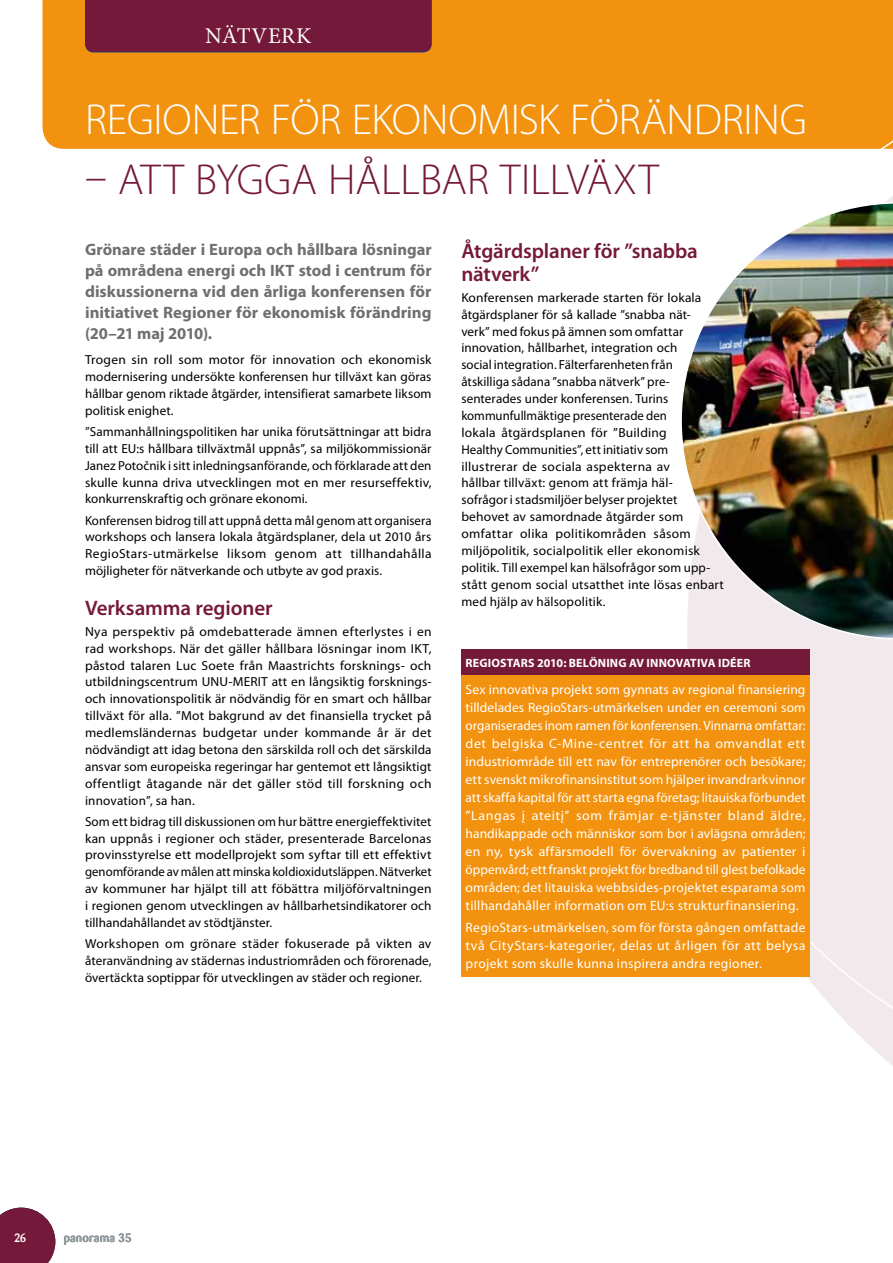
<style>
.page{position:relative;width:893px;height:1263px;background:#fff}
.page>*{position:absolute;margin:0;border:0;box-sizing:border-box;transform-origin:0 0}
.t1{font:300 43.5px "Myriad Pro";color:#fff}
.t2{font:300 43.5px "Myriad Pro";color:#75193a}
.t3{font:22.5px "Minion Pro";letter-spacing:.025em;color:#fff}
.t4{font:600 21px/22.5px "Myriad Pro";letter-spacing:-.005em;color:#75193a}
.t5{font:700 16.5px/21px "Myriad Pro";color:#6f6f6e;text-align:justify}
.t6{font:13.5px/18px "Myriad Pro";letter-spacing:.025em;color:#fff;text-align:justify}
.t7{font:13.2px/16.8px "Myriad Pro";letter-spacing:.01em;color:#000;text-align:justify}
.t8{font:700 12px "Myriad Pro";letter-spacing:.015em;color:#fff}
.t9{font:500 12px "Barmeno";letter-spacing:.02em;color:#90989c}
.t10{font:500 12px "Barmeno";color:#fff}
</style>
<div class="page">
<div style="left:43px;top:0;width:850px;height:149px;background:#f3920f"></div>
<svg style="left:658px;top:57px;width:235px;height:1009px"></svg>
<img style="left:680px;top:202px;width:213px;height:438px">
<svg style="left:0;top:1208px;width:55px;height:55px;background:#82304e"></svg>
<div style="left:85px;top:0;width:347px;height:52px;background:#75193a"></div>
<div style="left:461px;top:649px;width:349px;height:26px;background:#75193a"></div>
<div style="left:461px;top:675px;width:349px;height:301px;background:#f3920f"></div>
<h2 class="t3" style="left:205px;top:21px;width:92px">NÄTVERK</h2>
<h1 class="t1" style="left:85px;top:96px;width:45px">REGIONER</h1>
<h1 class="t1" style="left:271px;top:96px;width:23px">FÖR</h1>
<h1 class="t1" style="left:352px;top:96px;width:24px">EKONOMISK</h1>
<h1 class="t1" style="left:570px;top:96px;width:25px">FÖRÄNDRING</h1>
<h1 class="t2" style="left:85px;top:156px;width:56px">– ATT</h1>
<h1 class="t2" style="left:195px;top:156px;width:25px">BYGGA</h1>
<h1 class="t2" style="left:328px;top:156px;width:75px">HÅLLBAR</h1>
<h1 class="t2" style="left:500px;top:156px;width:20px">TILLVÄ</h1>
<h1 class="t2" style="left:613px;top:156px;width:48px">XT</h1>
<p class="t5" style="left:85px;top:238px;width:348px">Grönare städer i Europa och hållbara lösningar på områdena energi och IKT stod i centrum för diskussionerna vid den årliga konferensen för initiativet Regioner för ekonomisk förändring (20–21 maj 2010).</p>
<p class="t7" style="left:85px;top:351px;width:348px">Trogen sin roll som motor för innovation och ekonomisk modernisering undersökte konferensen hur tillväxt kan göras hållbar genom riktade åtgärder, intensifierat samarbete liksom politisk enighet.</p>
<p class="t7" style="left:85px;top:423px;width:348px">”Sammanhållningspolitiken har unika förutsättningar att bidra till att EU:s hållbara tillväxtmål uppnås”, sa miljökommissionär Janez Potočnik i sitt inledningsanförande, och förklarade att den skulle kunna driva utvecklingen mot en mer resurseffektiv, konkurrenskraftig och grönare ekonomi.</p>
<p class="t7" style="left:85px;top:511px;width:348px">Konferensen bidrog till att uppnå detta mål genom att organisera workshops och lansera lokala åtgärdsplaner, dela ut 2010 års RegioStars-utmärkelse liksom genom att tillhandahålla möjligheter för nätverkande och utbyte av god praxis.</p>
<h3 class="t4" style="left:85px;top:596px;width:189px">Verksamma regioner</h3>
<p class="t7" style="left:85px;top:623px;width:348px">Nya perspektiv på omdebatterade ämnen efterlystes i en rad workshops. När det gäller hållbara lösningar inom IKT, påstod talaren Luc Soete från Maastrichts forsknings- och utbildningscentrum UNU-MERIT att en långsiktig forsknings&shy;och innovationspolitik är nödvändig för en smart och hållbar tillväxt för alla. ”Mot bakgrund av det finansiella trycket på medlemsländernas budgetar under kommande år är det nödvändigt att idag betona den särskilda roll och det särskilda ansvar som europeiska regeringar har gentemot ett långsiktigt offentligt åtagande när det gäller stöd till forskning och innovation”, sa han.</p>
<p class="t7" style="left:85px;top:813px;width:348px">Som ett bidrag till diskussionen om hur bättre energieffektivitet kan uppnås i regioner och städer, presenterade Barcelonas provinsstyrelse ett modellprojekt som syftar till ett effektivt genomförande av målen att minska koldioxidutsläppen. Nätverket av kommuner har hjälpt till att föbättra miljöförvaltningen i regionen genom utvecklingen av hållbarhetsindikatorer och tillhandahållandet av stödtjänster.</p>
<p class="t7" style="left:85px;top:935px;width:348px">Workshopen om grönare städer fokuserade på vikten av återanvändning av städernas industriområden och förorenade, övertäckta soptippar för utvecklingen av städer och regioner.</p>
<h3 class="t4" style="left:461px;top:239px;width:238px">Åtgärdsplaner för ”snabba nätverk”</h3>
<p class="t7" style="left:461px;top:289px;width:264px;text-align:left">Konferensen markerade starten för lokala åtgärdsplaner för så kallade ”snabba nät-<br>verk” med fokus på ämnen som omfattar innovation, hållbarhet, integration och<br>social integration. Fälterfarenheten från åtskilliga sådana ”snabba nätverk” pre&shy;senterades under konferensen. Turins kommunfullmäktige presenterade den<br>lokala åtgärdsplanen för ”Building<br>Healthy Communities”, ett initiativ som illustrerar de sociala aspekterna av<br>hållbar tillväxt: genom att främja häl-<br>sofrågor i stadsmiljöer belyser projektet behovet av samordnade åtgärder som omfattar olika politikområden såsom miljöpolitik, socialpolitik eller ekonomisk politik. Till exempel kan hälsofrågor som upp&shy;stått genom social utsatthet inte lösas enbart med hjälp av hälsopolitik.</p>
<p class="t8" style="left:466px;top:655px;width:49px">RegioStars</p>
<p class="t8" style="left:537px;top:655px;width:147px">2010: belöning av innovativa</p>
<p class="t8" style="left:718px;top:655px;width:27px">idéer</p>
<p class="t6" style="left:466px;top:680px;width:341px">Sex innovativa projekt som gynnats av regional finansiering tilldelades RegioStars-utmärkelsen under en ceremoni som organiserades inom ramen för konferensen. Vinnarna omfattar: det belgiska C-Mine-centret för att ha omvandlat ett industriområde till ett nav för entreprenörer och besökare; ett svenskt mikrofinansinstitut som hjälper invandrarkvinnor att skaffa kapital för att starta egna företag; litauiska förbundet ”Langas į ateitį” som främjar e-tjänster bland äldre, handikappade och människor som bor i avlägsna områden; en ny, tysk affärsmodell för övervakning av patienter i öppenvård; ett franskt projekt för bredband till glest befolkade områden; det litauiska webbsides-projektet esparama som tillhandahåller information om EU:s strukturfinansiering.</p>
<p class="t6" style="left:466px;top:918px;width:341px">RegioStars-utmärkelsen, som för första gången omfattade två CityStars-kategorier, delas ut årligen för att belysa projekt som skulle kunna inspirera andra regioner.</p>
<p class="t10" style="left:14px;top:1231px;width:14px">26</p>
<p class="t9" style="left:64px;top:1230px;width:69px">panorama 35</p>
</div>
